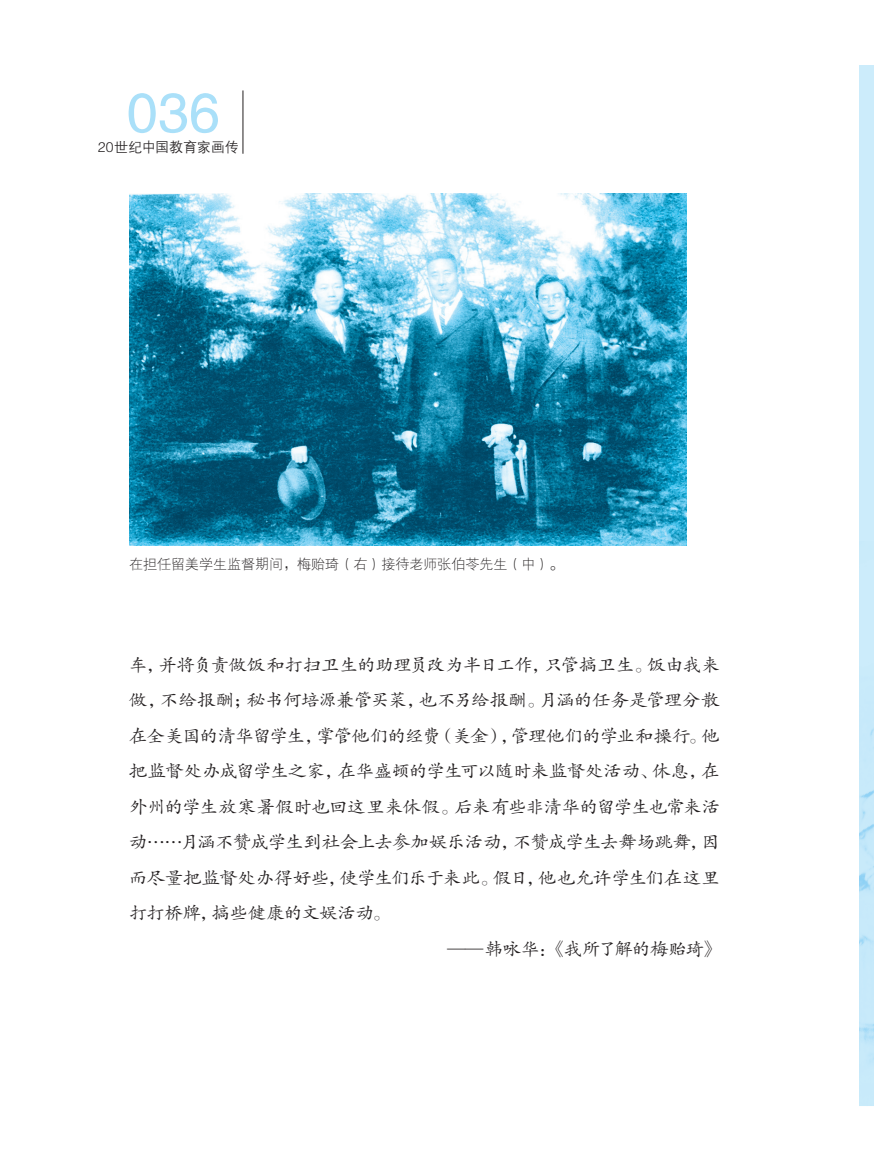
<style>
.page{position:relative;width:874px;height:1171px;background:#fff}
.page>*{position:absolute;margin:0;border:0;box-sizing:border-box;transform-origin:0 0}
.t1{font:56px "FZHTK GBK1 0";color:#aae0f9}
.t2{font:17.5px "FZKTK GBK1 0";letter-spacing:-.025em;color:#231f20;scale:1.05 1}
.t3{font:17.5px "FZKTK GBK1 0";letter-spacing:-.045em;color:#231f20;scale:1.05 1}
.t4{font:14px "FZXDXK GBK1 0";color:#231f20}
.t5{font:14px "FZZDXJW GB1 0";color:#231f20}
</style>
<div class="page">
<hr style="left:242px;top:90px;width:1px;height:64px;background:#231f20">
<img style="left:129px;top:193px;width:557px;height:352px">
<div style="left:858px;top:64px;width:15px;height:1042px;background:#ccecfb"></div>
<img style="left:858px;top:541px;width:15px;height:565px">
<p class="t1" style="left:126px;top:82px;width:95px">036</p>
<p class="t5" style="left:98px;top:139px;width:143px">20世纪中国教育家画传</p>
<p class="t4" style="left:129px;top:556px;width:436px">在担任留美学生监督期间，梅贻琦（右）接待老师张伯苓先生（中）。</p>
<p class="t2" style="left:129px;top:655px;width:564px">车，并将负责做饭和打扫卫生的助理员改为半日工作，只管搞卫生。饭由我来</p>
<p class="t2" style="left:129px;top:691px;width:564px">做，不给报酬；秘书何培源兼管买菜，也不另给报酬。月涵的任务是管理分散</p>
<p class="t3" style="left:129px;top:726px;width:564px">在全美国的清华留学生，掌管他们的经费（美金），管理他们的学业和操行。他</p>
<p class="t2" style="left:129px;top:762px;width:564px">把监督处办成留学生之家，在华盛顿的学生可以随时来监督处活动、休息，在</p>
<p class="t2" style="left:129px;top:797px;width:564px">外州的学生放寒暑假时也回这里来休假。后来有些非清华的留学生也常来活</p>
<p class="t2" style="left:129px;top:833px;width:564px">动……月涵不赞成学生到社会上去参加娱乐活动，不赞成学生去舞场跳舞，因</p>
<p class="t2" style="left:129px;top:868px;width:564px">而尽量把监督处办得好些，使学生们乐于来此。假日，他也允许学生们在这里</p>
<p class="t2" style="left:129px;top:904px;width:251px">打打桥牌，搞些健康的文娱活动。</p>
<p class="t2" style="left:447px;top:940px;width:261px">—— 韩咏华：《我所了解的梅贻琦》</p>
</div>
